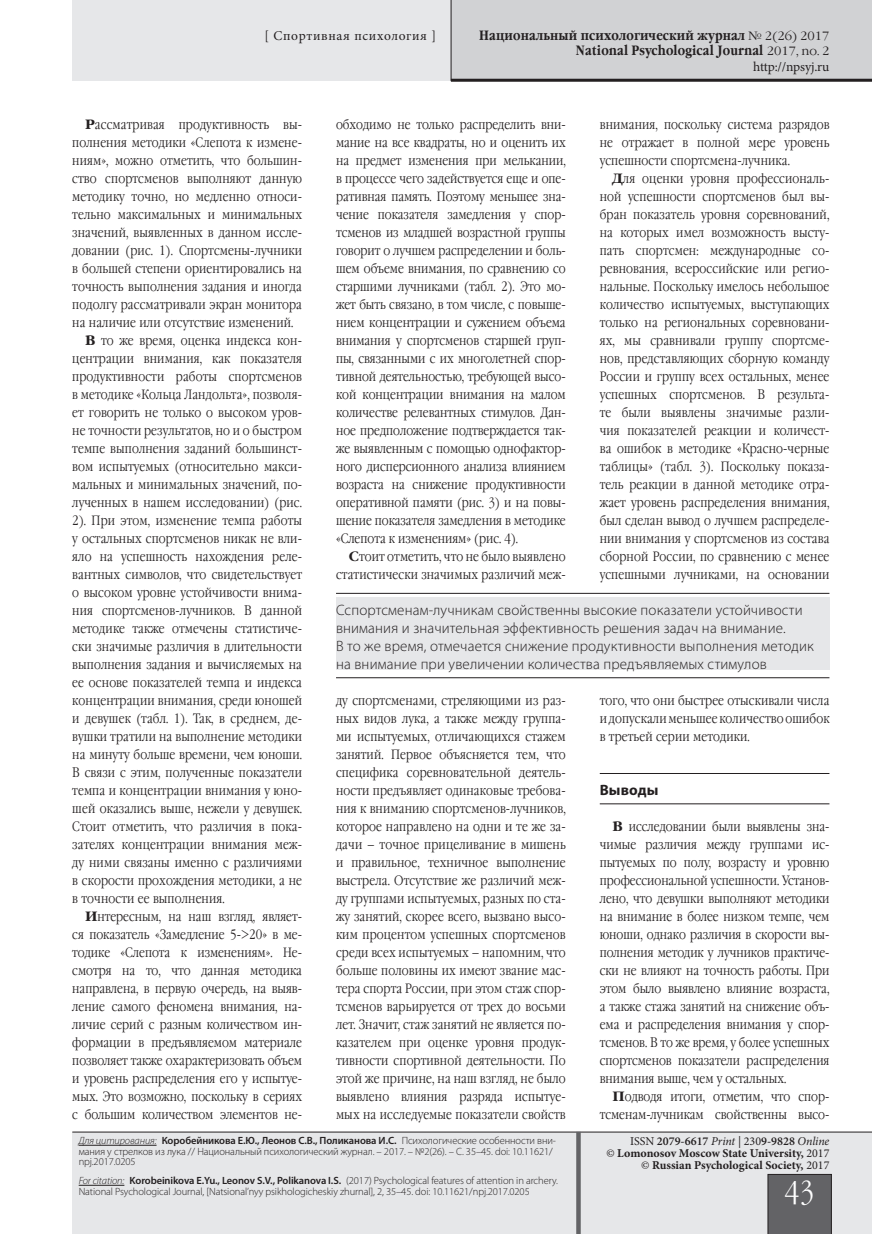
<style>
.page{position:relative;width:872px;height:1234px;background:#fff}
.page>*{position:absolute;margin:0;border:0;box-sizing:border-box;transform-origin:0 0}
.t1{font:30px "Garamond Narrow C";color:#fff}
.Insert___MEDIUM{font:300 15px/18px "Myriad Pro";letter-spacing:.01em;color:#231f20}
.SubHeader___1st_leve{font:700 15px "Myriad Pro";letter-spacing:.01em;color:#231f20}
.Main_text{font:13.5px/18px "Garamond Narrow C";letter-spacing:.01em;color:#231f20;text-align:justify}
.t2{font:700 13.5px/15px "Garamond Narrow C";letter-spacing:.01em;color:#231f20;text-align:right}
.t3{font:13.5px "Minion Pro";letter-spacing:.045em;color:#231f20}
.t4{font:13.5px "Minion Pro";letter-spacing:-.015em;color:#231f20}
.t5{font:700 12px/12px "Minion Pro";color:#231f20;text-align:right}
.t6{font:300 10.5px/10.5px "Myriad Pro";letter-spacing:-.01em;color:#231f20}
.s1{font-family:"Garamond C";font-weight:400;font-size:12px}
.s2{font-family:"Garamond C";font-weight:700}
.s3{font-style:italic}
.s4{font-weight:600}
.s5{font-weight:400}
.s6{font-weight:400;font-style:italic}
</style>
<div class="page">
<div style="left:72px;top:0;width:800px;height:81px;background:#e6e7e9"></div>
<div style="left:451px;top:0;width:421px;height:81px;background:#d1d2d4"></div>
<div style="left:72px;top:1132px;width:800px;height:101px;background:#e6e7e9"></div>
<hr style="left:72px;top:1131px;width:800px;height:1px;background:#231f20">
<div style="left:767px;top:1173px;width:64px;height:60px;background:#636366"></div>
<hr style="left:451px;top:79px;width:421px;height:3px;background:#231f20">
<div style="left:576px;top:1131px;width:5px;height:102px;background:#636366"></div>
<hr style="left:451px;top:0;width:1px;height:81px;background:#231f20">
<hr style="left:79px;top:1144px;width:78px;height:1px;background:#231f20">
<hr style="left:79px;top:1184px;width:45px;height:1px;background:#231f20">
<hr style="left:600px;top:773px;width:229px;height:1px;background:#231f20">
<hr style="left:600px;top:803px;width:229px;height:1px;background:#231f20">
<div style="left:336px;top:597px;width:493px;height:72px;background:#e6e7e9"></div>
<hr style="left:336px;top:593px;width:493px;height:1px;background:#231f20">
<hr style="left:336px;top:677px;width:493px;height:1px;background:#231f20">
<p class="t3" style="left:264px;top:26px;width:173px">[ Спортивная психология ]</p>
<p class="t2" style="left:479px;top:28px;width:352px">Национальный психологический журнал <span class="s1">№ 2(26) 2017<br></span>National Psychological Journal <span class="s1">2017, no. 2</span></p>
<p class="t4" style="left:753px;top:57px;width:78px">http://npsyj.ru</p>
<p class="Main_text" style="left:72px;top:115px;width:231px;text-indent:13px"><span class="s2">Р</span>ассматривая продуктивность вы&shy;полнения методики «Слепота к измене&shy;ниям», можно отметить, что большин&shy;ство спортсменов выполняют данную методику точно, но медленно относи&shy;тельно максимальных и минимальных значений, выявленных в данном иссле&shy;довании (рис. 1). Спортсмены-лучники в большей степени ориентировались на точность выполнения задания и иногда подолгу рассматривали экран монитора на наличие или отсутствие изменений.</p>
<p class="Main_text" style="left:72px;top:331px;width:231px;text-indent:13px"><span class="s2">В</span> то же время, оценка индекса кон&shy;центрации внимания, как показателя продуктивности работы спортсменов в методике «Кольца Ландольта», позволя&shy;ет говорить не только о высоком уров&shy;не точности результатов, но и о быстром темпе выполнения заданий большинст&shy;вом испытуемых (относительно макси&shy;мальных и минимальных значений, по&shy;лученных в нашем исследовании) (рис.<br>2). При этом, изменение темпа работы у остальных спортсменов никак не вли&shy;яло на успешность нахождения реле&shy;вантных символов, что свидетельствует о высоком уровне устойчивости внима&shy;ния спортсменов-лучников. В данной методике также отмечены статистиче&shy;ски значимые различия в длительности выполнения задания и вычисляемых на ее основе показателей темпа и индекса концентрации внимания, среди юношей и девушек (табл. 1). Так, в среднем, де&shy;вушки тратили на выполнение методики на минуту больше времени, чем юноши.<br>В связи с этим, полученные показатели темпа и концентрации внимания у юно&shy;шей оказались выше, нежели у девушек.<br>Стоит отметить, что различия в пока&shy;зателях концентрации внимания меж&shy;ду ними связаны именно с различиями в скорости прохождения методики, а не в точности ее выполнения.</p>
<p class="Main_text" style="left:72px;top:907px;width:231px;text-indent:13px"><span class="s2">И</span>нтересным, на наш взгляд, являет&shy;ся показатель «Замедление 5-&gt;20» в ме&shy;тодике «Слепота к изменениям». Не&shy;смотря на то, что данная методика направлена, в первую очередь, на выяв&shy;ление самого феномена внимания, на&shy;личие серий с разным количеством ин&shy;формации в предъявляемом материале позволяет также охарактеризовать объем и уровень распределения его у испытуе&shy;мых. Это возможно, поскольку в сериях с большим количеством элементов не-</p>
<p class="Main_text" style="left:336px;top:115px;width:231px">обходимо не только распределить вни&shy;мание на все квадраты, но и оценить их на предмет изменения при мелькании, в процессе чего задействуется еще и опе&shy;ративная память. Поэтому меньшее зна&shy;чение показателя замедления у спор&shy;тсменов из младшей возрастной группы говорит о лучшем распределении и боль&shy;шем объеме внимания, по сравнению со старшими лучниками (табл. 2). Это мо&shy;жет быть связано, в том числе, с повыше&shy;нием концентрации и сужением объема внимания у спортсменов старшей груп&shy;пы, связанными с их многолетней спор&shy;тивной деятельностью, требующей высо&shy;кой концентрации внимания на малом количестве релевантных стимулов. Дан&shy;ное предположение подтверждается так&shy;же выявленным с помощью однофактор&shy;ного дисперсионного анализа влиянием возраста на снижение продуктивности оперативной памяти (рис. 3) и на повы&shy;шение показателя замедления в методике «Слепота к изменениям» (рис. 4).</p>
<p class="Main_text" style="left:336px;top:547px;width:231px;text-align:right"><span class="s2">С</span>тоит отметить, что не было выявлено статистически значимых различий меж-</p>
<p class="Main_text" style="left:600px;top:115px;width:231px">внимания, поскольку система разрядов не отражает в полной мере уровень успешности спортсмена-лучника.</p>
<p class="Main_text" style="left:600px;top:169px;width:231px;text-indent:13px"><span class="s2">Д</span>ля оценки уровня профессиональ&shy;ной успешности спортсменов был вы&shy;бран показатель уровня соревнований, на которых имел возможность высту&shy;пать спортсмен: международные со&shy;ревнования, всероссийские или регио&shy;нальные. Поскольку имелось небольшое количество испытуемых, выступающих только на региональных соревновани&shy;ях, мы сравнивали группу спортсме&shy;нов, представляющих сборную команду России и группу всех остальных, менее успешных спортсменов. В результа&shy;те были выявлены значимые разли&shy;чия показателей реакции и количест&shy;ва ошибок в методике «Красно-черные таблицы» (табл. 3). Поскольку показа&shy;тель реакции в данной методике отра&shy;жает уровень распределения внимания, был сделан вывод о лучшем распределе&shy;нии внимания у спортсменов из состава сборной России, по сравнению с менее успешными лучниками, на основании</p>
<p class="Insert___MEDIUM" style="left:336px;top:600px;width:479px">Сспортсменам-лучникам свойственны высокие показатели устойчивости внимания и значительная эффективность решения задач на внимание.<br>В то же время, отмечается снижение продуктивности выполнения методик на внимание при увеличении количества предъявляемых стимулов</p>
<p class="Main_text" style="left:336px;top:691px;width:231px">ду спортсменами, стреляющими из раз&shy;ных видов лука, а также между группа&shy;ми испытуемых, отличающихся стажем занятий. Первое объясняется тем, что специфика соревновательной деятель&shy;ности предъявляет одинаковые требова&shy;ния к вниманию спортсменов-лучников, которое направлено на одни и те же за&shy;дачи – точное прицеливание в мишень и правильное, техничное выполнение выстрела. Отсутствие же различий меж&shy;ду группами испытуемых, разных по ста&shy;жу занятий, скорее всего, вызвано высо&shy;ким процентом успешных спортсменов среди всех испытуемых – напомним, что больше половины их имеют звание мас&shy;тера спорта России, при этом стаж спор&shy;тсменов варьируется от трех до восьми лет. Значит, стаж занятий не является по&shy;казателем при оценке уровня продук&shy;тивности спортивной деятельности. По этой же причине, на наш взгляд, не было выявлено влияния разряда испытуе&shy;мых на исследуемые показатели свойств</p>
<p class="Main_text" style="left:600px;top:691px;width:231px">того, что они быстрее отыскивали числа и допускали меньшее количество ошибок в третьей серии методики.</p>
<p class="SubHeader___1st_leve" style="left:600px;top:780px;width:60px">Выводы</p>
<p class="Main_text" style="left:600px;top:817px;width:231px;text-indent:13px"><span class="s2">В</span> исследовании были выявлены зна&shy;чимые различия между группами ис&shy;пытуемых по полу, возрасту и уровню профессиональной успешности. Установ&shy;лено, что девушки выполняют методики на внимание в более низком темпе, чем юноши, однако различия в скорости вы&shy;полнения методик у лучников практиче&shy;ски не влияют на точность работы. При этом было выявлено влияние возраста, а также стажа занятий на снижение объ&shy;ема и распределения внимания у спор&shy;тсменов. В то же время, у более успешных спортсменов показатели распределения внимания выше, чем у остальных.</p>
<p class="Main_text" style="left:600px;top:1087px;width:231px;text-align:right"><span class="s2">П</span>одводя итоги, отметим, что спор&shy;тсменам-лучникам свойственны высо-</p>
<p class="t6" style="left:79px;top:1134px;width:479px"><span class="s3">Для цитирования:</span> <span class="s4">Коробейникова Е.Ю., Леонов С.В., Поликанова И.С.</span> Психологические особенности вни&shy;мания у стрелков из лука // Национальный психологический журнал. – 2017. – №2(26). – С. 35–45. doi: 10.11621/ npj.2017.0205</p>
<p class="t6" style="left:79px;top:1174px;width:481px"><span class="s3">For citation:</span> <span class="s4">Korobeinikova E.Yu., Leonov S.V., Polikanova I.S.</span> (2017) Psychological features of attention in archery.<br>National Psychological Journal, [Natsional’nyy psikhologicheskiy zhurnal], 2, 35–45. doi: 10.11621/npj.2017.0205</p>
<p class="t5" style="left:606px;top:1134px;width:225px"><span class="s5">ISSN</span> <span class="s4">2079-6617</span> <span class="s6">Print</span> <span class="s5">| 230</span><span class="s4">9-9828</span> <span class="s6">Online<br>©</span> Lomonosov Moscow State University, <span class="s5">2017 ©</span> Russian Psychological Society, <span class="s5">2017</span></p>
<h1 class="t1" style="left:785px;top:1175px;width:31px">43</h1>
</div>
